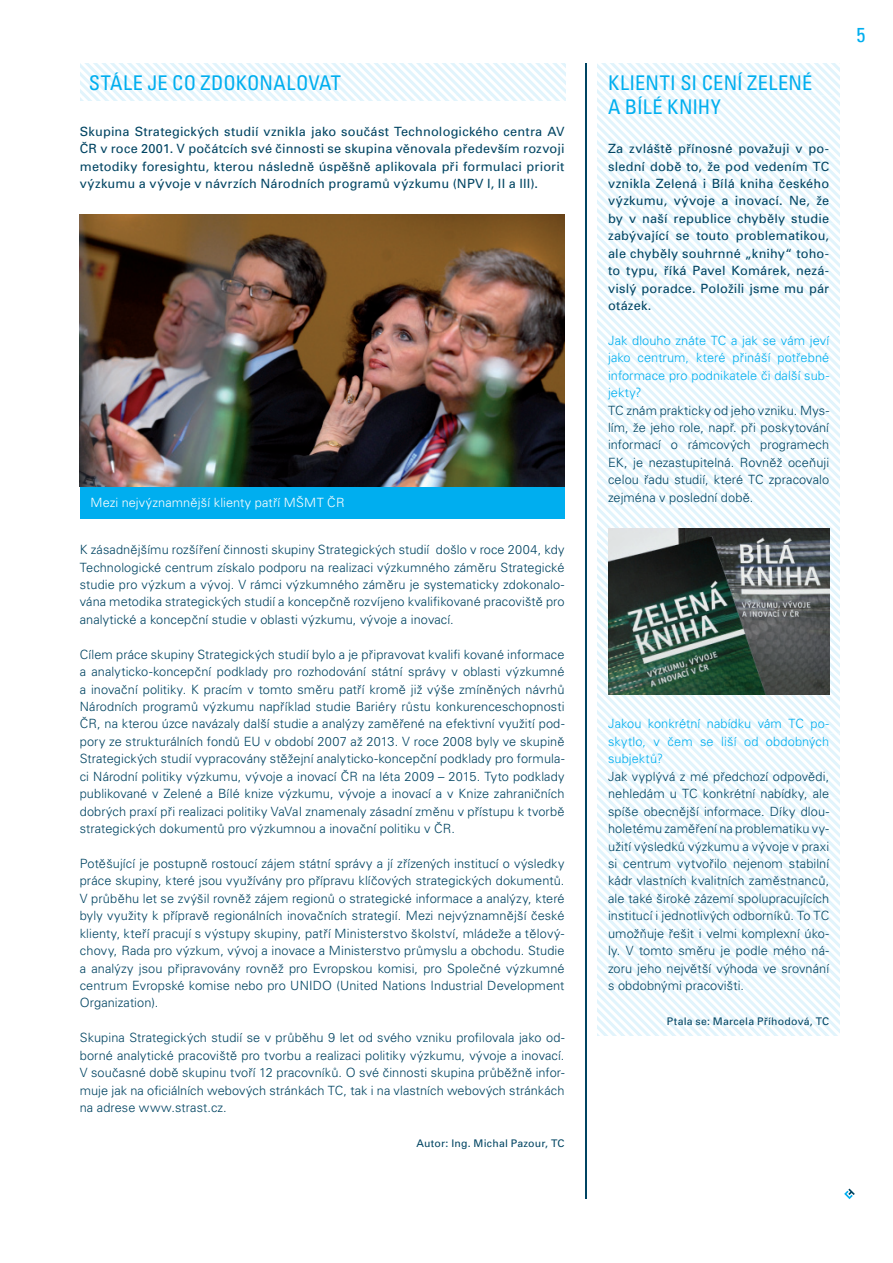
<style>
.page{position:relative;width:893px;height:1263px;background:#fff}
.page>*{position:absolute;margin:0;border:0;box-sizing:border-box;transform-origin:0 0}
.t1{font:condensed 20.25px/24.3px "Univers CE";letter-spacing:.015em;color:#00aeef}
.t2{font:300 12.75px/17.4px "Univers CE";letter-spacing:.005em;color:#004462;text-align:justify}
.t3{font:12.75px/17.4px "Univers CE";letter-spacing:.015em;color:#004462;text-align:justify}
.t4{font:300 12.75px/17.4px "Univers CE";letter-spacing:.01em;color:#00aeef;text-align:justify}
.t5{font:300 12.75px "Univers CE";letter-spacing:.015em;color:#fff}
.t6{font:10.5px "Univers CE";letter-spacing:.02em;color:#004462}
</style>
<div class="page">
<svg style="left:81px;top:64px;width:485px;height:36px"></svg>
<svg style="left:597px;top:64px;width:243px;height:971px"></svg>
<svg style="left:844px;top:1188px;width:11px;height:11px"></svg>
<img style="left:80px;top:214px;width:485px;height:273px">
<div style="left:80px;top:487px;width:485px;height:32px;background:#00aeef"></div>
<hr style="left:586px;top:64px;width:1px;height:1135px;background:#004462">
<img style="left:608px;top:528px;width:221px;height:166px">
<h1 class="t1" style="left:89px;top:72px;width:254px">STÁLE JE CO ZDOKONALOVAT</h1>
<p class="t3" style="left:80px;top:123px;width:486px">Skupina Strategických studií vznikla jako součást Technologického centra AV ČR v roce 2001. V počátcích své činnosti se skupina věnovala především rozvoji metodiky foresightu, kterou následně úspěšně aplikovala při formulaci priorit výzkumu a vývoje v návrzích Národních programů výzkumu (NPV I, II a III).</p>
<p class="t5" style="left:90px;top:498px;width:256px">Mezi nejvýznamnější klienty patří MŠMT ČR</p>
<p class="t2" style="left:80px;top:542px;width:486px">K zásadnějšímu rozšíření činnosti skupiny Strategických studií došlo v roce 2004, kdy Technologické centrum získalo podporu na realizaci výzkumného záměru Strategické studie pro výzkum a vývoj. V rámci výzkumného záměru je systematicky zdokonalo&shy;vána metodika strategických studií a koncepčně rozvíjeno kvalifikované pracoviště pro analytické a koncepční studie v oblasti výzkumu, vývoje a inovací.</p>
<p class="t2" style="left:80px;top:646px;width:486px">Cílem práce skupiny Strategických studií bylo a je připravovat kvalifi kované informace a analyticko-koncepční podklady pro rozhodování státní správy v oblasti výzkumné a inovační politiky. K pracím v tomto směru patří kromě již výše zmíněných návrhů Národních programů výzkumu například studie Bariéry růstu konkurenceschopnosti ČR, na kterou úzce navázaly další studie a analýzy zaměřené na efektivní využití pod&shy;pory ze strukturálních fondů EU v období 2007 až 2013. V roce 2008 byly ve skupině Strategických studií vypracovány stěžejní analyticko-koncepční podklady pro formula&shy;ci Národní politiky výzkumu, vývoje a inovací ČR na léta 2009 – 2015. Tyto podklady publikované v Zelené a Bílé knize výzkumu, vývoje a inovací a v Knize zahraničních dobrých praxí při realizaci politiky VaVaI znamenaly zásadní změnu v přístupu k tvorbě strategických dokumentů pro výzkumnou a inovační politiku v ČR.</p>
<p class="t2" style="left:80px;top:856px;width:486px">Potěšující je postupně rostoucí zájem státní správy a jí zřízených institucí o výsledky práce skupiny, které jsou využívány pro přípravu klíčových strategických dokumentů.<br>V průběhu let se zvýšil rovněž zájem regionů o strategické informace a analýzy, které byly využity k přípravě regionálních inovačních strategií. Mezi nejvýznamnější české klienty, kteří pracují s výstupy skupiny, patří Ministerstvo školství, mládeže a tělový&shy;chovy, Rada pro výzkum, vývoj a inovace a Ministerstvo průmyslu a obchodu. Studie a analýzy jsou připravovány rovněž pro Evropskou komisi, pro Společné výzkumné centrum Evropské komise nebo pro UNIDO (United Nations Industrial Development Organization).</p>
<p class="t2" style="left:80px;top:1030px;width:486px">Skupina Strategických studií se v průběhu 9 let od svého vzniku profilovala jako od&shy;borné analytické pracoviště pro tvorbu a realizaci politiky výzkumu, vývoje a inovací.<br>V současné době skupinu tvoří 12 pracovníků. O své činnosti skupina průběžně infor&shy;muje jak na oficiálních webových stránkách TC, tak i na vlastních webových stránkách na adrese www.strast.cz.</p>
<p class="t6" style="left:416px;top:1139px;width:150px">Autor: Ing. Michal Pazour, TC</p>
<h1 class="t1" style="left:608px;top:72px;width:206px">KLIENTI SI CENÍ ZELENÉ<br>A BÍLÉ KNIHY</h1>
<p class="t3" style="left:608px;top:141px;width:223px">Za zvláště přínosné považuji v po&shy;slední době to, že pod vedením TC vznikla Zelená i Bílá kniha českého výzkumu, vývoje a inovací. Ne, že by v naší republice chyběly studie zabývající se touto problematikou, ale chyběly souhrnné „knihy“ toho&shy;to typu, říká Pavel Komárek, nezá&shy;vislý poradce. Položili jsme mu pár otázek.</p>
<p class="t4" style="left:608px;top:333px;width:223px">Jak dlouho znáte TC a jak se vám jeví jako centrum, které přináší potřebné informace pro podnikatele či další sub&shy;jekty?</p>
<p class="t2" style="left:608px;top:402px;width:223px">TC znám prakticky od jeho vzniku. Mys&shy;lím, že jeho role, např. při poskytování informací o rámcových programech EK, je nezastupitelná. Rovněž oceňuji celou řadu studií, které TC zpracovalo zejména v poslední době.</p>
<h1 class="t1" style="left:857px;top:24px;width:10px">5</h1>
<p class="t4" style="left:608px;top:716px;width:223px">Jakou konkrétní nabídku vám TC po&shy;skytlo, v čem se liší od obdobných subjektů?</p>
<p class="t2" style="left:608px;top:768px;width:223px">Jak vyplývá z mé předchozí odpovědi, nehledám u TC konkrétní nabídky, ale spíše obecnější informace. Díky dlou&shy;holetému zaměření na problematiku vy&shy;užití výsledků výzkumu a vývoje v praxi si centrum vytvořilo nejenom stabilní kádr vlastních kvalitních zaměstnanců, ale také široké zázemí spolupracujících institucí i jednotlivých odborníků. To TC umožňuje řešit i velmi komplexní úko&shy;ly. V tomto směru je podle mého ná&shy;zoru jeho největší výhoda ve srovnání s obdobnými pracovišti.</p>
<p class="t6" style="left:667px;top:1017px;width:164px">Ptala se: Marcela Příhodová, TC</p>
</div>
